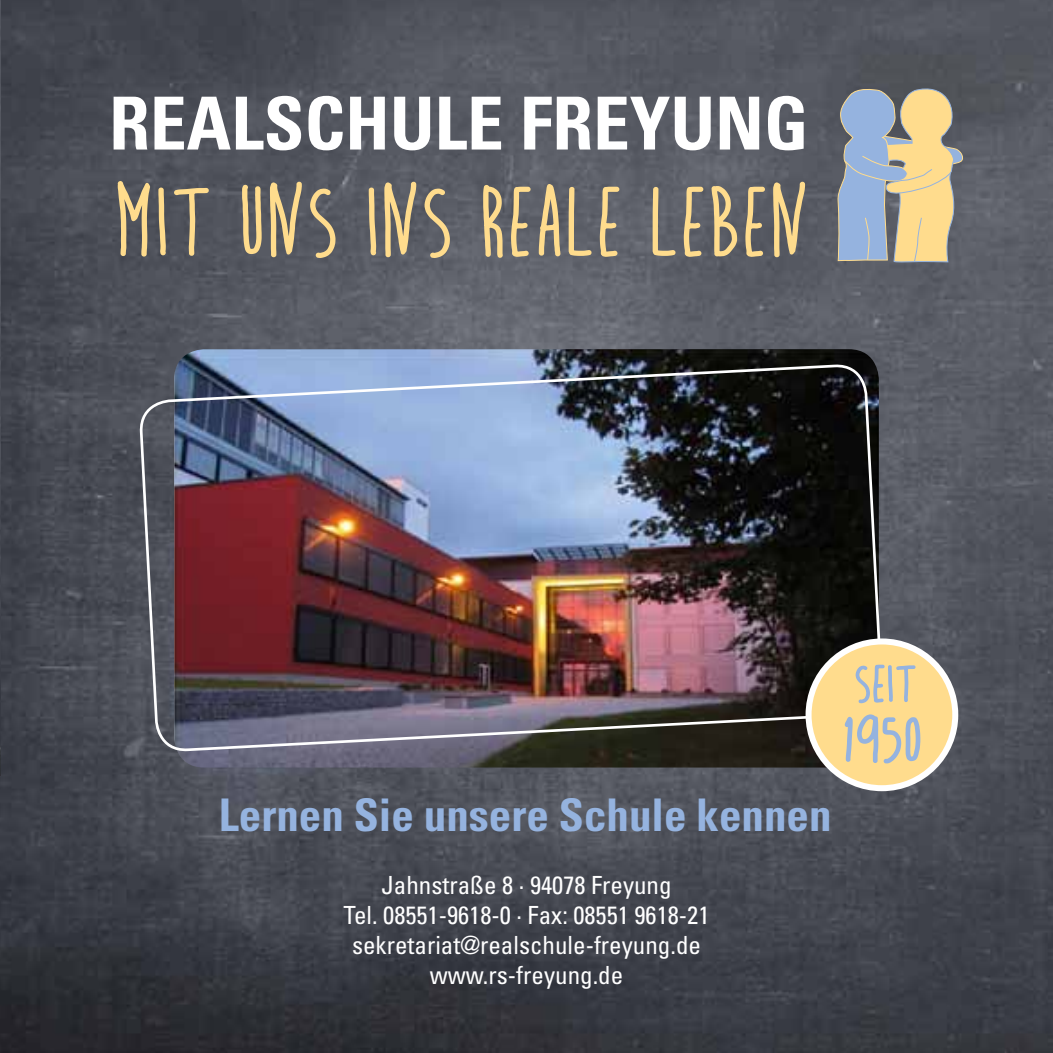
<style>
.page{position:relative;width:1053px;height:1053px;background:#fff}
.page>*{position:absolute;margin:0;border:0;box-sizing:border-box;transform-origin:0 0}
.t1{font:700 condensed 73.25px "Univers";color:#fff}
.t2{font:700 condensed 45px "Univers";color:#95b3df}
.t3{font:condensed 25px/30px "Univers";color:#fff;text-align:center}
</style>
<div class="page">
<img style="left:0;top:0;width:1052px;height:1052px">
<svg style="left:116px;top:0;width:689px;height:259px;background:#5e5f63"></svg>
<svg style="left:836px;top:86px;width:129px;height:177px;background:#afada0"></svg>
<img style="left:174px;top:349px;width:704px;height:15px">
<img style="left:140px;top:364px;width:742px;height:459px">
<div style="left:808px;top:641px;width:147px;height:147px;background:#ffdc8d;border-radius:50%"></div>
<div style="left:805px;top:638px;width:153px;height:153px;border:6px solid #fff;border-radius:50%"></div>
<img style="left:0;top:0;width:1px;height:775px">
<svg style="left:855px;top:664px;width:61px;height:40px"></svg>
<svg style="left:844px;top:714px;width:77px;height:50px"></svg>
<h1 class="t1" style="left:109px;top:78px;width:700px">REALSCHULE FREYUNG</h1>
<h2 class="t2" style="left:219px;top:787px;width:614px">Lernen Sie unsere Schule kennen</h2>
<p class="t3" style="left:343px;top:869px;width:367px">Jahnstraße 8 · 94078 Freyung<br>Tel. 08551-9618-0 · Fax: 08551 9618-21 sekretariat@realschule-freyung.de www.rs-freyung.de</p>
</div>
